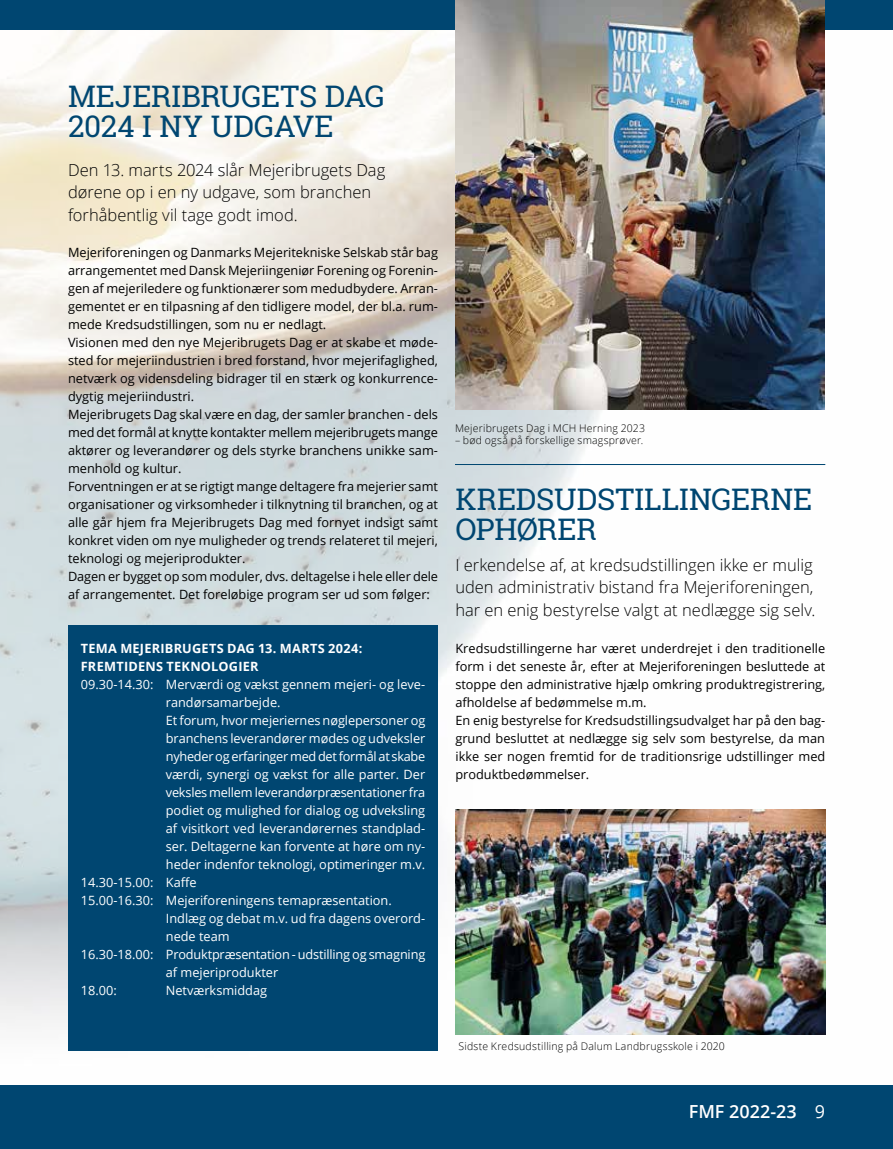
<style>
.page{position:relative;width:893px;height:1149px;background:#fff}
.page>*{position:absolute;margin:0;border:0;box-sizing:border-box;transform-origin:0 0}
.t1{font:30px/30px "Roboto Slab";letter-spacing:-.005em;color:#004671}
.t2{font:600 18px "Open Sans";color:#fff}
.t3{font:300 16.5px/22.5px "Open Sans";color:#000}
.t4{font:12.75px/18px "Open Sans";color:#000}
.t5{font:12.75px "Open Sans";color:#fff}
.t6{font:700 12.75px/18px "Open Sans";letter-spacing:.02em;color:#fff}
.t7{font:12.75px "Open Sans";letter-spacing:-.02em;color:#fff}
.t8{font:300 10.5px "Open Sans";letter-spacing:.02em;color:#000}
.s1{font-weight:400}
</style>
<div class="page">
<img style="left:0;top:30px;width:826px;height:1021px">
<div style="left:0;top:0;width:893px;height:30px;background:#004671"></div>
<div style="left:0;top:1084px;width:893px;height:64px;background:#004671"></div>
<img style="left:455px;top:0;width:369px;height:409px">
<img style="left:455px;top:809px;width:370px;height:225px">
<div style="left:68px;top:625px;width:370px;height:425px;background:#004671"></div>
<hr style="left:455px;top:464px;width:370px;height:1px;background:#004671">
<h1 class="t1" style="left:68px;top:81px;width:319px">MEJERIBRUGETS DAG<br>2024 I NY UDGAVE</h1>
<p class="t3" style="left:68px;top:158px;width:319px">Den 13. marts 2024 slår Mejeribrugets Dag dørene op i en ny udgave, som branchen forhåbentlig vil tage godt imod.</p>
<p class="t4" style="left:68px;top:243px;width:372px">Mejeriforeningen og Danmarks Mejeritekniske Selskab står bag arrangementet med Dansk Mejeriingeniør Forening og Forenin&shy;gen af mejeriledere og funktionærer som medudbydere. Arran&shy;gementet er en tilpasning af den tidligere model, der bl.a. rum&shy;mede Kredsudstillingen, som nu er nedlagt.<br>Visionen med den nye Mejeribrugets Dag er at skabe et møde&shy;sted for mejeriindustrien i bred forstand, hvor mejerifaglighed, netværk og vidensdeling bidrager til en stærk og konkurrence&shy;dygtig mejeriindustri.<br>Mejeribrugets Dag skal være en dag, der samler branchen - dels med det formål at knytte kontakter mellem mejeribrugets mange aktører og leverandører og dels styrke branchens unikke sam&shy;menhold og kultur.<br>Forventningen er at se rigtigt mange deltagere fra mejerier samt organisationer og virksomheder i tilknytning til branchen, og at alle går hjem fra Mejeribrugets Dag med fornyet indsigt samt konkret viden om nye muligheder og trends relateret til mejeri, teknologi og mejeriprodukter.<br>Dagen er bygget op som moduler, dvs. deltagelse i hele eller dele af arrangementet. Det foreløbige program ser ud som følger:</p>
<p class="t6" style="left:81px;top:639px;width:283px">TEMA MEJERIBRUGETS DAG 13. MARTS 2024:<br>FREMTIDENS TEKNOLOGIER</p>
<p class="t5" style="left:81px;top:675px;width:346px">09.30-14.30: Merværdi og vækst gennem mejeri- og leve-</p>
<p class="t5" style="left:166px;top:693px;width:116px">randørsamarbejde.</p>
<p class="t5" style="left:166px;top:711px;width:261px">Et forum, hvor mejeriernes nøglepersoner og</p>
<p class="t5" style="left:166px;top:729px;width:261px">branchens leverandører mødes og udveksler</p>
<p class="t7" style="left:166px;top:747px;width:261px">nyheder og erfaringer med det formål at skabe</p>
<p class="t5" style="left:166px;top:765px;width:261px">værdi, synergi og vækst for alle parter. Der</p>
<p class="t5" style="left:166px;top:783px;width:261px">veksles mellem leverandørpræsentationer fra</p>
<p class="t5" style="left:166px;top:801px;width:261px">podiet og mulighed for dialog og udveksling</p>
<p class="t5" style="left:166px;top:819px;width:261px">af visitkort ved leverandørernes standplad-</p>
<p class="t5" style="left:166px;top:837px;width:261px">ser. Deltagerne kan forvente at høre om ny-</p>
<p class="t5" style="left:166px;top:855px;width:261px">heder indenfor teknologi, optimeringer m.v.</p>
<p class="t5" style="left:81px;top:873px;width:117px">14.30-15.00: Kaffe</p>
<p class="t5" style="left:81px;top:891px;width:312px">15.00-16.30: Mejeriforeningens temapræsentation.</p>
<p class="t5" style="left:166px;top:909px;width:261px">Indlæg og debat m.v. ud fra dagens overord-</p>
<p class="t5" style="left:166px;top:927px;width:65px">nede team</p>
<p class="t5" style="left:81px;top:945px;width:346px">16.30-18.00: Produktpræsentation - udstilling og smagning</p>
<p class="t5" style="left:166px;top:963px;width:114px">af mejeriprodukter</p>
<p class="t5" style="left:81px;top:981px;width:37px">18.00:</p>
<p class="t5" style="left:166px;top:981px;width:103px">Netværksmiddag</p>
<p class="t8" style="left:455px;top:421px;width:192px">Mejeribrugets Dag i MCH Herning 2023</p>
<p class="t8" style="left:455px;top:433px;width:190px">– bød også på forskellige smagsprøver.</p>
<h1 class="t1" style="left:455px;top:483px;width:359px">KREDSUDSTILLINGERNE<br>OPHØRER</h1>
<p class="t3" style="left:455px;top:552px;width:361px">I erkendelse af, at kredsudstillingen ikke er mulig uden administrativ bistand fra Mejeriforeningen, har en enig bestyrelse valgt at nedlægge sig selv.</p>
<p class="t4" style="left:455px;top:639px;width:372px">Kredsudstillingerne har været underdrejet i den traditionelle form i det seneste år, efter at Mejeriforeningen besluttede at stoppe den administrative hjælp omkring produktregistrering, afholdelse af bedømmelse m.m.<br>En enig bestyrelse for Kredsudstillingsudvalget har på den bag&shy;grund besluttet at nedlægge sig selv som bestyrelse, da man ikke ser nogen fremtid for de traditionsrige udstillinger med produktbedømmelser.</p>
<p class="t8" style="left:459px;top:1038px;width:268px">Sidste Kredsudstilling på Dalum Landbrugsskole i 2020</p>
<h2 class="t2" style="left:689px;top:1099px;width:138px">FMF 2022-23 <span class="s1">9</span></h2>
</div>
